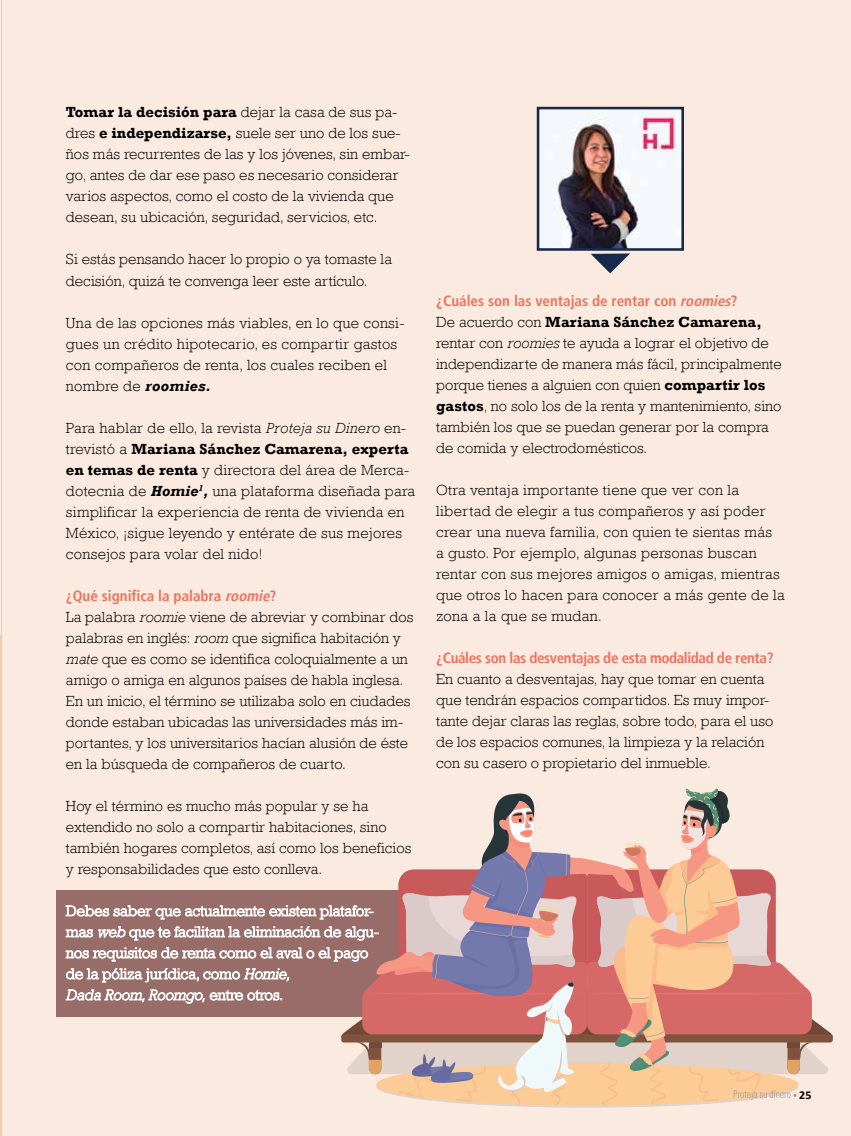
<style>
.page{position:relative;width:851px;height:1136px;background:#fff}
.page>*{position:absolute;margin:0;border:0;box-sizing:border-box;transform-origin:0 0}
.t1{font:300 15px/21px "Rockwell";letter-spacing:.005em;color:#000}
.t2{font:300 15px/21px "Rockwell";letter-spacing:.025em;color:#000}
.t3{font:700 condensed 15px "Frutiger LT";color:#ec735e}
.t4{font:700 condensed 15px "Frutiger LT";letter-spacing:-.025em;color:#ec735e}
.t5{font:700 12px "Calibri";color:#000}
.s1{font-weight:700}
.s2{font-weight:700;font-style:italic}
.s3{font-style:italic}
</style>
<div class="page">
<div style="left:0;top:0;width:850px;height:1135px;background:#fbeae0"></div>
<hr style="left:0;top:0;width:1px;height:1135px;background:#f3cba9">
<svg style="left:0;top:0;width:1px;height:635px"></svg>
<div style="left:56px;top:890px;width:361px;height:126px;background:#986d69"></div>
<svg style="left:66px;top:788px;width:766px;height:317px"></svg>
<img style="left:540px;top:111px;width:140px;height:136px">
<div style="left:536px;top:107px;width:148px;height:144px;border:3px solid #182a4b"></div>
<svg style="left:591px;top:253px;width:39px;height:20px"></svg>
<p class="t1" style="left:66px;top:102px;width:345px"><span class="s1">Tomar la decisión para</span> dejar la casa de sus pa&shy;dres <span class="s1">e independizarse,</span> suele ser uno de los sue&shy;ños más recurrentes de las y los jóvenes, sin embar&shy;go, antes de dar ese paso es necesario considerar varios aspectos, como el costo de la vivienda que desean, su ubicación, seguridad, servicios, etc.</p>
<p class="t1" style="left:66px;top:249px;width:327px">Si estás pensando hacer lo propio o ya tomaste la decisión, quizá te convenga leer este artículo.</p>
<p class="t1" style="left:66px;top:312px;width:340px">Una de las opciones más viables, en lo que consi&shy;gues un crédito hipotecario, es compartir gastos con compañeros de renta, los cuales reciben el nombre de <span class="s2">roomies.</span></p>
<p class="t1" style="left:66px;top:417px;width:350px">Para hablar de ello, la revista <span class="s3">Proteja su Dinero</span> en&shy;trevistó a <span class="s1">Mariana Sánchez Camarena, experta en temas de renta</span> y directora del área de Merca&shy;dotecnia de <span class="s2">Homie</span><sup>1</sup><span class="s2">,</span> una plataforma diseñada para simplificar la experiencia de renta de vivienda en México, ¡sigue leyendo y entérate de sus mejores consejos para volar del nido!</p>
<p class="t3" style="left:66px;top:586px;width:212px">¿Qué significa la palabra <span class="s3">roomie</span>?</p>
<p class="t1" style="left:66px;top:606px;width:349px">La palabra <span class="s3">roomie</span> viene de abreviar y combinar dos palabras en inglés: <span class="s3">room</span> que significa habitación y <span class="s3">mate</span> que es como se identifica coloquialmente a un amigo o amiga en algunos países de habla inglesa.<br>En un inicio, el término se utilizaba solo en ciudades donde estaban ubicadas las universidades más im&shy;portantes, y los universitarios hacían alusión de éste en la búsqueda de compañeros de cuarto.</p>
<p class="t1" style="left:66px;top:795px;width:347px">Hoy el término es mucho más popular y se ha extendido no solo a compartir habitaciones, sino también hogares completos, así como los beneficios y responsabilidades que esto conlleva.</p>
<p class="t3" style="left:436px;top:292px;width:303px">¿Cuáles son las ventajas de rentar con <span class="s3">roomies</span>?</p>
<p class="t1" style="left:436px;top:311px;width:347px">De acuerdo con <span class="s1">Mariana Sánchez Camarena, </span>rentar con <span class="s3">roomies</span> te ayuda a lograr el objetivo de independizarte de manera más fácil, principalmente porque tienes a alguien con quien <span class="s1">compartir los gastos</span>, no solo los de la renta y mantenimiento, sino también los que se puedan generar por la compra de comida y electrodomésticos.</p>
<p class="t2" style="left:436px;top:479px;width:350px">Otra ventaja importante tiene que ver con la libertad de elegir a tus compañeros y así poder crear una nueva familia, con quien te sientas más<br>a gusto. Por ejemplo, algunas personas buscan rentar con sus mejores amigos o amigas, mientras que otros lo hacen para conocer a más gente de la zona a la que se mudan.</p>
<p class="t4" style="left:436px;top:649px;width:339px">¿Cuáles son las desventajas de esta modalidad de renta?</p>
<p class="t1" style="left:436px;top:668px;width:339px">En cuanto a desventajas, hay que tomar en cuenta que tendrán espacios compartidos. Es muy impor&shy;tante dejar claras las reglas, sobre todo, para el uso de los espacios comunes, la limpieza y la relación con su casero o propietario del inmueble.</p>
<p class="t5" style="left:799px;top:1086px;width:14px">25</p>
</div>
